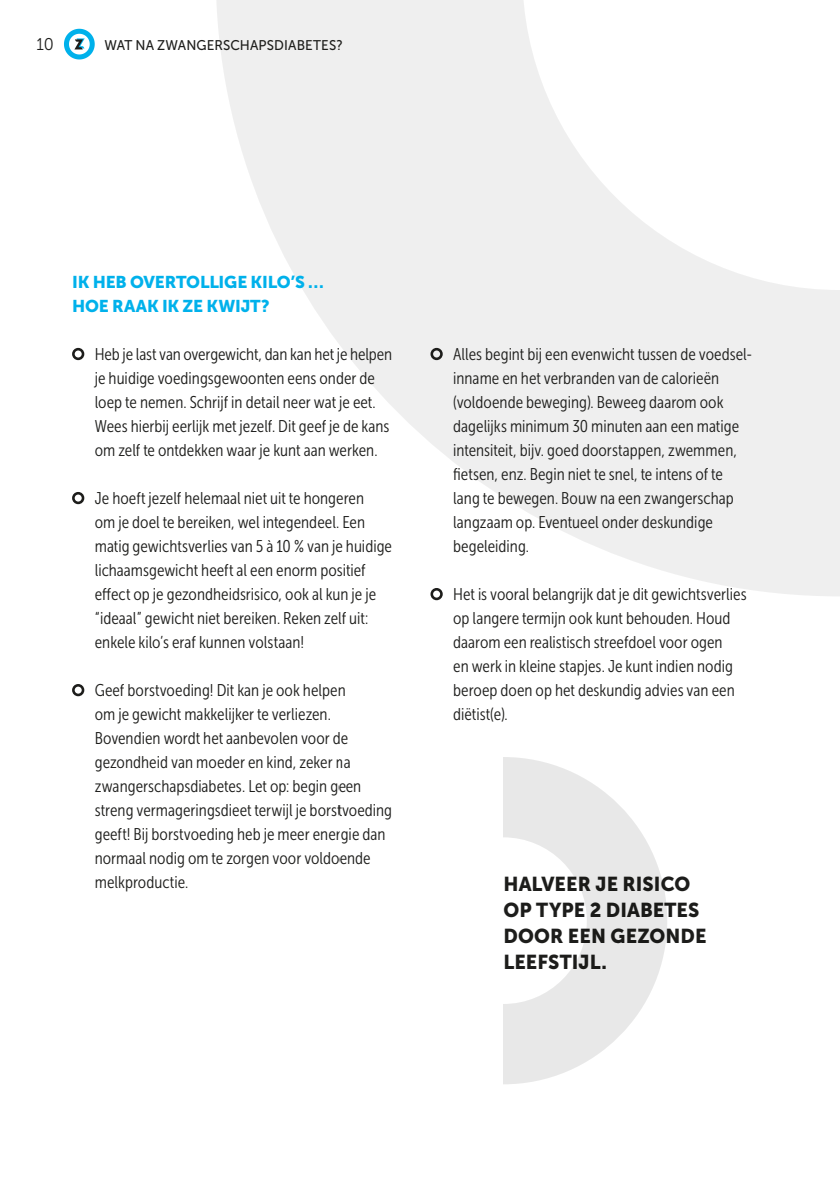
<style>
.page{position:relative;width:840px;height:1191px;background:#fff}
.page>*{position:absolute;margin:0;border:0;box-sizing:border-box;transform-origin:0 0}
.t1{font:20px/26px "Museo Sans 900";letter-spacing:.005em;color:#1d1d1b}
.t2{font:17px/24px "Museo Sans Cond 300";color:#1d1d1b}
.t3{font:17px/24px "Museo Sans 900";letter-spacing:-.01em;color:#00b1eb}
.t4{font:17px "Museo Sans 300";color:#1d1d1b;scale:.95 1}
.t5{font:14px "Museo Sans 500";letter-spacing:.01em;color:#1d1d1b;scale:.95 1}
</style>
<div class="page">
<svg style="left:64px;top:28px;width:31px;height:32px"></svg>
<svg style="left:217px;top:0;width:622px;height:596px;fill:#efefef"></svg>
<div style="left:72px;top:348px;width:12px;height:12px;border:3px solid #1d1d1b;border-radius:50%"></div>
<div style="left:72px;top:492px;width:12px;height:12px;border:3px solid #1d1d1b;border-radius:50%"></div>
<div style="left:72px;top:684px;width:12px;height:12px;border:3px solid #1d1d1b;border-radius:50%"></div>
<div style="left:430px;top:348px;width:12px;height:12px;border:3px solid #1d1d1b;border-radius:50%"></div>
<div style="left:430px;top:588px;width:12px;height:12px;border:3px solid #1d1d1b;border-radius:50%"></div>
<svg style="left:503px;top:757px;width:164px;height:327px;fill:#e8e8e8"></svg>
<p class="t4" style="left:37px;top:35px;width:20px">10</p>
<p class="t5" style="left:104px;top:37px;width:252px">WAT NA ZWANGERSCHAPSDIABETES?</p>
<p class="t3" style="left:72px;top:270px;width:253px">IK HEB OVERTOLLIGE KILO’S …<br>HOE RAAK IK ZE KWIJT?</p>
<p class="t2" style="left:95px;top:342px;width:298px">Heb je last van overgewicht, dan kan het je helpen je huidige voedingsgewoonten eens onder de loep te nemen. Schrijf in detail neer wat je eet.<br>Wees hierbij eerlijk met jezelf. Dit geef je de kans om zelf te ontdekken waar je kunt aan werken.</p>
<p class="t2" style="left:95px;top:486px;width:298px">Je hoeft jezelf helemaal niet uit te hongeren<br>om je doel te bereiken, wel integendeel. Een matig gewichtsverlies van 5 à 10 % van je huidige lichaamsgewicht heeft al een enorm positief effect op je gezondheidsrisico, ook al kun je je “ideaal” gewicht niet bereiken. Reken zelf uit: enkele kilo’s eraf kunnen volstaan!</p>
<p class="t2" style="left:95px;top:678px;width:299px">Geef borstvoeding! Dit kan je ook helpen<br>om je gewicht makkelijker te verliezen.<br>Bovendien wordt het aanbevolen voor de gezondheid van moeder en kind, zeker na zwangerschapsdiabetes. Let op: begin geen streng vermageringsdieet terwijl je borstvoeding geeft! Bij borstvoeding heb je meer energie dan normaal nodig om te zorgen voor voldoende melkproductie.</p>
<p class="t2" style="left:453px;top:342px;width:300px">Alles begint bij een evenwicht tussen de voedsel&shy;inname en het verbranden van de calorieën (voldoende beweging). Beweeg daarom ook dagelijks minimum 30 minuten aan een matige intensiteit, bijv. goed doorstappen, zwemmen, fietsen, enz. Begin niet te snel, te intens of te lang te bewegen. Bouw na een zwangerschap langzaam op. Eventueel onder deskundige begeleiding.</p>
<p class="t2" style="left:453px;top:582px;width:295px">Het is vooral belangrijk dat je dit gewichtsverlies op langere termijn ook kunt behouden. Houd daarom een realistisch streefdoel voor ogen<br>en werk in kleine stapjes. Je kunt indien nodig beroep doen op het deskundig advies van een diëtist(e).</p>
<p class="t1" style="left:503px;top:871px;width:204px">HALVEER JE RISICO<br>OP TYPE 2 DIABETES<br>DOOR EEN GEZONDE<br>LEEFSTIJL.</p>
</div>
